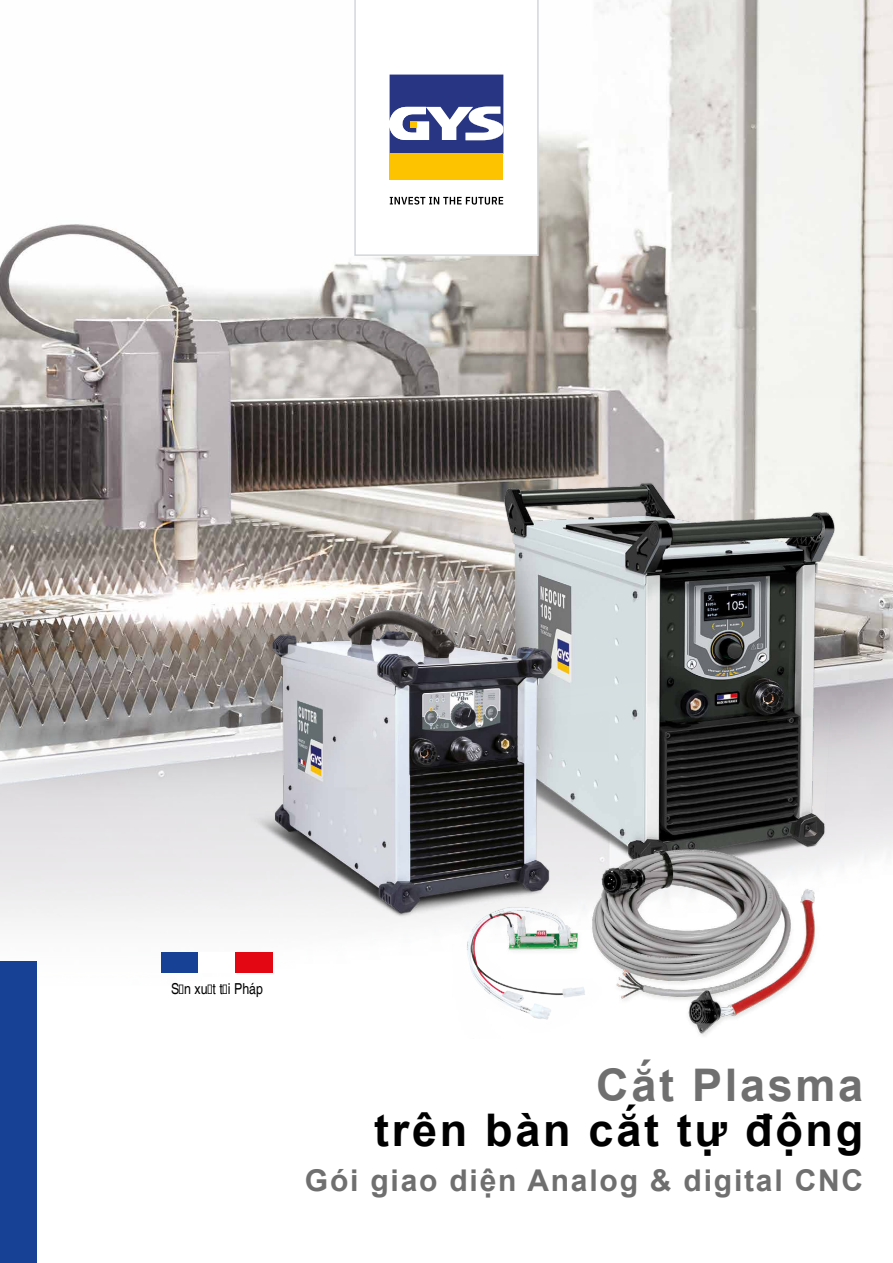
<style>
.page{position:relative;width:893px;height:1263px;background:#fff}
.page>*{position:absolute;margin:0;border:0;box-sizing:border-box;transform-origin:0 0}
.TXT-titre{font:700 45px/45px "Arial";letter-spacing:.06em;color:#000;text-align:right}
.TXT-titre-2{font:700 30px "Arial";letter-spacing:.06em;color:#706f6f}
.t1{font:condensed 15.15px "Helvetica";color:#000}
.s1{color:#706f6f}
</style>
<div class="page">
<img style="left:0;top:0;width:893px;height:973px">
<div style="left:0;top:962px;width:37px;height:301px;background:#164194"></div>
<img style="left:232px;top:405px;width:631px;height:631px">
<svg style="left:354px;top:0;width:185px;height:256px"></svg>
<div style="left:390px;top:154px;width:113px;height:26px;background:#fdc300"></div>
<svg style="left:390px;top:75px;width:113px;height:79px"></svg>
<svg style="left:390px;top:197px;width:113px;height:8px"></svg>
<div style="left:161px;top:952px;width:37px;height:20px;background:#164194"></div>
<div style="left:198px;top:952px;width:38px;height:20px;background:#fff"></div>
<div style="left:236px;top:952px;width:37px;height:20px;background:#e30613"></div>
<p class="t1" style="left:171px;top:980px;width:94px">Sản xuất tại Pháp</p>
<p class="TXT-titre" style="left:374px;top:1064px;width:490px"><span class="s1">Cắt Plasma<br></span>trên bàn cắt tự động</p>
<p class="TXT-titre-2" style="left:305px;top:1160px;width:560px">Gói giao diện Analog &amp; digital CNC</p>
</div>
